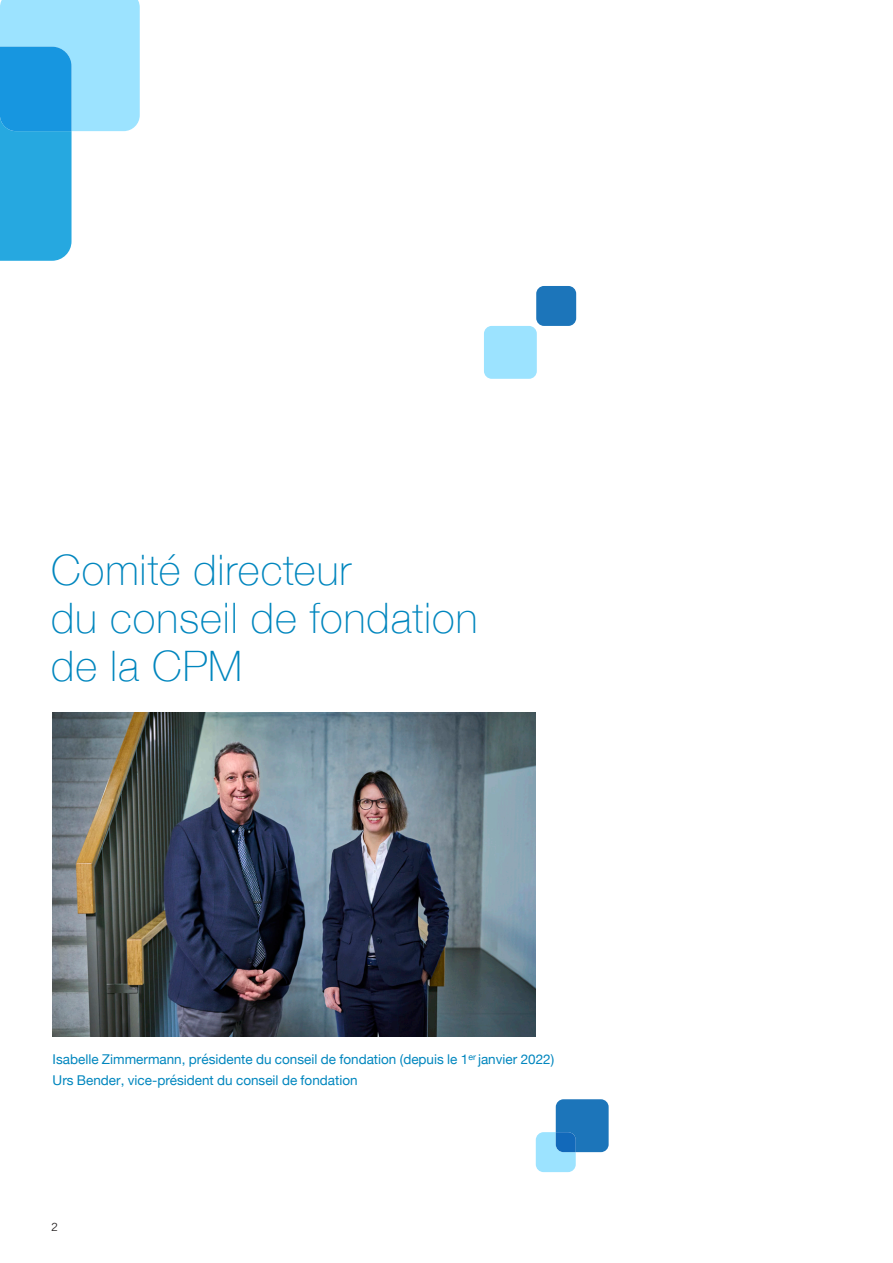
<style>
.page{position:relative;width:893px;height:1263px;background:#fff}
.page>*{position:absolute;margin:0;border:0;box-sizing:border-box;transform-origin:0 0}
.t1{font:100 42px/48px "Helvetica Neue";letter-spacing:.02em;color:#0086be}
.t2{font:13.5px/21px "Helvetica Neue";color:#0086be}
.t3{font:11.25px "Trade Gothic LT Std";color:#231f20}
</style>
<div class="page">
<img style="left:53px;top:712px;width:483px;height:324px">
<svg style="left:0;top:0;width:140px;height:261px"></svg>
<div style="left:536px;top:286px;width:40px;height:40px;background:#1c75ba;border-radius:8px"></div>
<div style="left:484px;top:326px;width:53px;height:53px;background:#9ce3ff;border-radius:8px"></div>
<svg style="left:536px;top:1099px;width:73px;height:73px"></svg>
<h1 class="t1" style="left:51px;top:545px;width:428px">Comité directeur<br>du conseil de fondation de la CPM</h1>
<p class="t2" style="left:53px;top:1050px;width:503px">Isabelle Zimmermann, présidente du conseil de fondation (depuis le 1<sup>er</sup> janvier 2022)<br>Urs Bender, vice-président du conseil de fondation</p>
<p class="t3" style="left:51px;top:1220px;width:8px">2</p>
</div>
